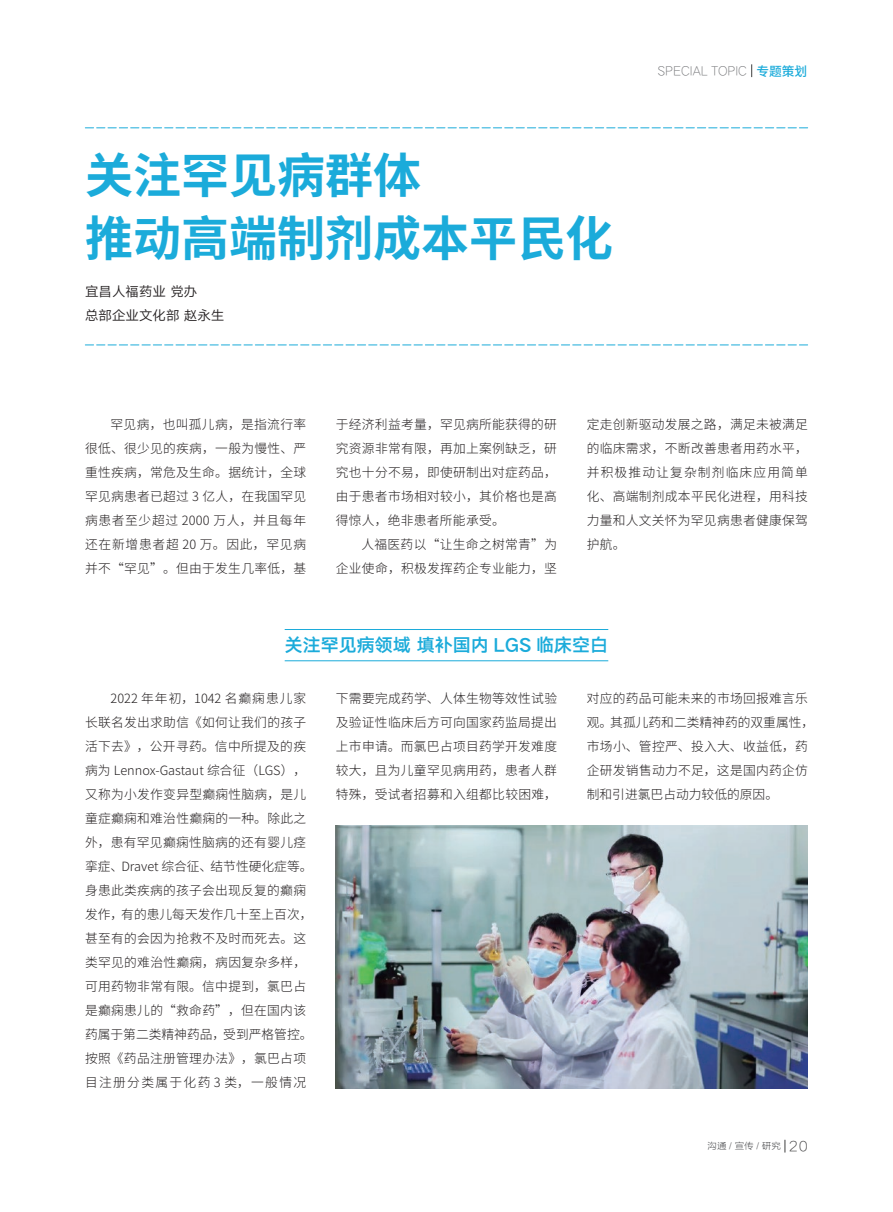
<style>
.page{position:relative;width:893px;height:1212px;background:#fff}
.page>*{position:absolute;margin:0;border:0;box-sizing:border-box;transform-origin:0 0}
.t1{font:700 48px "Source Han Sans SC";color:#1babda}
.t2{font:18px "HY Qi Hei GZS";color:#1babda}
.t3{font:15px "HY Qi Hei CES";color:#3e3e3f;scale:1.06 1}
.t4{font:13.5px "HY Qi Hei EZS";color:#231f20}
.t5{font:300 12.75px/24px "Source Han Sans SC";letter-spacing:.025em;color:#231f20;text-align:justify}
.t6{font:12.75px "HY Qi Hei CES";color:#6c6d70}
.t7{font:500 12.75px "Source Han Sans SC";color:#1babda}
.t8{font:9px "FZLTXHK";color:#57585a;scale:1.06 1}
</style>
<div class="page">
<svg style="left:785px;top:1140px;width:1px;height:12px"></svg>
<svg style="left:751px;top:64px;width:1px;height:13px"></svg>
<svg style="left:85px;top:128px;width:723px;height:1px"></svg>
<svg style="left:85px;top:345px;width:723px;height:1px"></svg>
<hr style="left:285px;top:629px;width:323px;height:1px;background:#1babda">
<hr style="left:285px;top:660px;width:323px;height:1px;background:#1babda">
<img style="left:336px;top:825px;width:472px;height:264px">
<p class="t1" style="left:85px;top:149px;width:337px">关注罕见病群体</p>
<p class="t1" style="left:85px;top:212px;width:529px">推动高端制剂成本平民化</p>
<p class="t4" style="left:85px;top:284px;width:114px">宜昌人福药业 党办</p>
<p class="t4" style="left:85px;top:308px;width:141px">总部企业文化部 赵永生</p>
<p class="t6" style="left:657px;top:64px;width:91px">SPECIAL TOPIC</p>
<p class="t7" style="left:756px;top:64px;width:52px">专题策划</p>
<p class="t5" style="left:85px;top:413px;width:223px;text-indent:26px">罕见病，也叫孤儿病，是指流行率很低、很少见的疾病，一般为慢性、严重性疾病，常危及生命。据统计，全球罕见病患者已超过 3 亿人，在我国罕见病患者至少超过 2000 万人，并且每年还在新增患者超 20 万。因此，罕见病并不“罕见”。但由于发生几率低，基</p>
<p class="t5" style="left:336px;top:413px;width:223px">于经济利益考量，罕见病所能获得的研究资源非常有限，再加上案例缺乏，研究也十分不易，即使研制出对症药品，由于患者市场相对较小，其价格也是高得惊人，绝非患者所能承受。</p>
<p class="t5" style="left:336px;top:533px;width:223px;text-align:right">人福医药以“让生命之树常青”为<br>企业使命，积极发挥药企专业能力，坚</p>
<p class="t5" style="left:587px;top:413px;width:223px">定走创新驱动发展之路，满足未被满足的临床需求，不断改善患者用药水平，并积极推动让复杂制剂临床应用简单化、高端制剂成本平民化进程，用科技力量和人文关怀为罕见病患者健康保驾护航。</p>
<p class="t2" style="left:285px;top:635px;width:325px">关注罕见病领域 填补国内 LGS 临床空白</p>
<p class="t5" style="left:336px;top:687px;width:223px">下需要完成药学、人体生物等效性试验及验证性临床后方可向国家药监局提出上市申请。而氯巴占项目药学开发难度较大，且为儿童罕见病用药，患者人群特殊，受试者招募和入组都比较困难，</p>
<p class="t5" style="left:587px;top:687px;width:229px;text-align:left">对应的药品可能未来的市场回报难言乐观。其孤儿药和二类精神药的双重属性，市场小、管控严、投入大、收益低，药企研发销售动力不足，这是国内药企仿制和引进氯巴占动力较低的原因。</p>
<p class="t5" style="left:85px;top:687px;width:229px;text-align:left;text-indent:26px">2022 年年初，1042 名癫痫患儿家长联名发出求助信《如何让我们的孩子活下去》，公开寻药。信中所提及的疾病为 Lennox-Gastaut 综合征（LGS），又称为小发作变异型癫痫性脑病，是儿童症癫痫和难治性癫痫的一种。除此之外，患有罕见癫痫性脑病的还有婴儿痉挛症、Dravet 综合征、结节性硬化症等。身患此类疾病的孩子会出现反复的癫痫发作，有的患儿每天发作几十至上百次，甚至有的会因为抢救不及时而死去。这类罕见的难治性癫痫，病因复杂多样，可用药物非常有限。信中提到，氯巴占是癫痫患儿的“救命药”，但在国内该药属于第二类精神药品，受到严格管控。按照《药品注册管理办法》，氯巴占项目注册分类属于化药 3 类，一般情况</p>
<p class="t8" style="left:708px;top:1141px;width:71px">沟通 / 宣传 / 研究</p>
<p class="t3" style="left:789px;top:1138px;width:19px">20</p>
</div>
